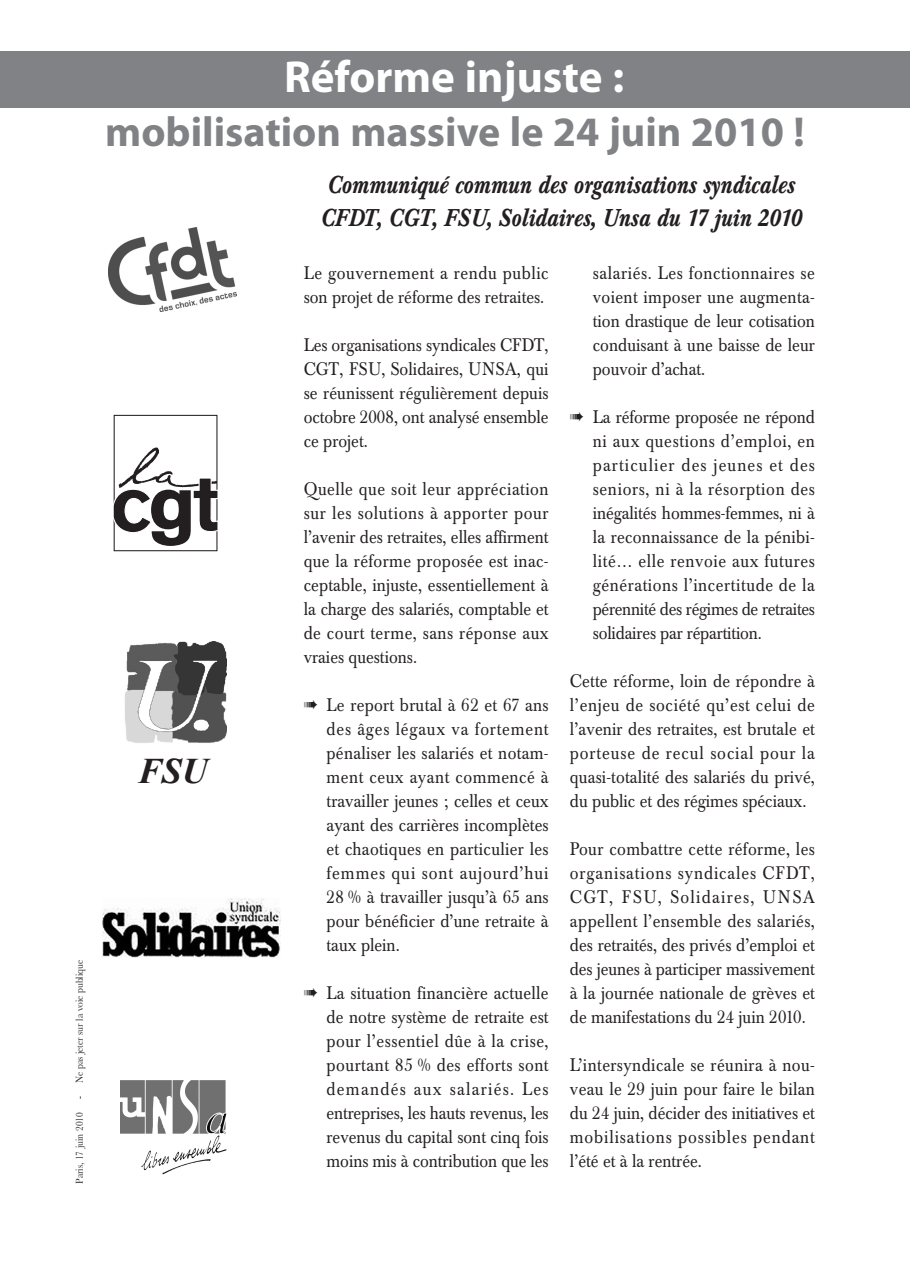
<style>
.page{position:relative;width:910px;height:1280px;background:#fff}
.page>*{position:absolute;margin:0;border:0;box-sizing:border-box;transform-origin:0 0}
.t1{font:700 45px "Myriad Pro";color:#fff}
.t2{font:700 42px "Myriad Pro";color:#808285}
.t3{font:italic 700 36px "Times New Roman";color:#231f20}
.t4{font:italic 500 24px/33px "Baskerville BE";color:#231f20;scale:.9 1}
.t5{font:18px/24px "Baskerville BE";color:#231f20;text-align:justify;scale:.9 1}
.t6{font:10.5px "Baskerville";color:#231f20;scale:.9 1}
</style>
<div class="page">
<svg style="left:113px;top:415px;width:105px;height:136px"></svg>
<div style="left:0;top:52px;width:910px;height:56px;background:#808285"></div>
<img style="left:109px;top:227px;width:127px;height:85px">
<img style="left:125px;top:641px;width:102px;height:102px">
<img style="left:102px;top:899px;width:179px;height:58px">
<img style="left:120px;top:1080px;width:107px;height:95px">
<p class="t6" style="left:74px;top:1183px;width:250px;rotate:-90deg">Paris, 17 juin 2010 - Ne pas jeter sur la voie publique</p>
<h1 class="t1" style="left:284px;top:60px;width:342px">Réforme injuste :</h1>
<h2 class="t2" style="left:105px;top:116px;width:701px">mobilisation massive le 24 juin 2010 !</h2>
<h3 class="t3" style="left:138px;top:751px;width:72px">FSU</h3>
<h3 class="t4" style="left:320px;top:171px;width:536px">Communiqué commun des organisations syndicales<br>CFDT, CGT, FSU, Solidaires, Unsa du 17 juin 2010</h3>
<p class="t5" style="left:304px;top:262px;width:274px">Le gouvernement a rendu public son projet de réforme des retraites.</p>
<p class="t5" style="left:304px;top:334px;width:274px">Les organisations syndicales CFDT, CGT, FSU, Solidaires, UNSA, qui se réunissent régulièrement depuis octobre 2008, ont analysé ensemble ce projet.</p>
<p class="t5" style="left:304px;top:478px;width:274px">Quelle que soit leur appréciation sur les solutions à apporter pour l’avenir des retraites, elles affirment que la réforme proposée est inac&shy;ceptable, injuste, essentiellement à la charge des salariés, comptable et de court terme, sans réponse aux vraies questions.</p>
<p class="t5" style="left:327px;top:694px;width:248px">Le report brutal à 62 et 67 ans des âges légaux va fortement pénaliser les salariés et notam&shy;ment ceux ayant commencé à travailler jeunes ; celles et ceux ayant des carrières incomplètes et chaotiques en particulier les femmes qui sont aujourd’hui 28 % à travailler jusqu’à 65 ans pour bénéficier d’une retraite à taux plein.</p>
<p class="t5" style="left:327px;top:982px;width:248px">La situation financière actuelle de notre système de retraite est pour l’essentiel dûe à la crise, pourtant 85 % des efforts sont demandés aux salariés. Les entreprises, les hauts revenus, les revenus du capital sont cinq fois moins mis à contribution que les</p>
<p class="t5" style="left:593px;top:262px;width:248px">salariés. Les fonctionnaires se voient imposer une augmenta&shy;tion drastique de leur cotisation conduisant à une baisse de leur pouvoir d’achat.</p>
<p class="t5" style="left:593px;top:406px;width:248px">La réforme proposée ne répond ni aux questions d’emploi, en particulier des jeunes et des seniors, ni à la résorption des inégalités hommes-femmes, ni à la reconnaissance de la pénibi&shy;lité… elle renvoie aux futures générations l’incertitude de la pérennité des régimes de retraites solidaires par répartition.</p>
<p class="t5" style="left:570px;top:670px;width:274px">Cette réforme, loin de répondre à l’enjeu de société qu’est celui de l’avenir des retraites, est brutale et porteuse de recul social pour la quasi-totalité des salariés du privé, du public et des régimes spéciaux.</p>
<p class="t5" style="left:570px;top:838px;width:274px">Pour combattre cette réforme, les organisations syndicales CFDT, CGT, FSU, Solidaires, UNSA appellent l’ensemble des salariés, des retraités, des privés d’emploi et des jeunes à participer massivement à la journée nationale de grèves et de manifestations du 24 juin 2010.</p>
<p class="t5" style="left:570px;top:1054px;width:274px">L’intersyndicale se réunira à nou&shy;veau le 29 juin pour faire le bilan du 24 juin, décider des initiatives et mobilisations possibles pendant l’été et à la rentrée.</p>
</div>
